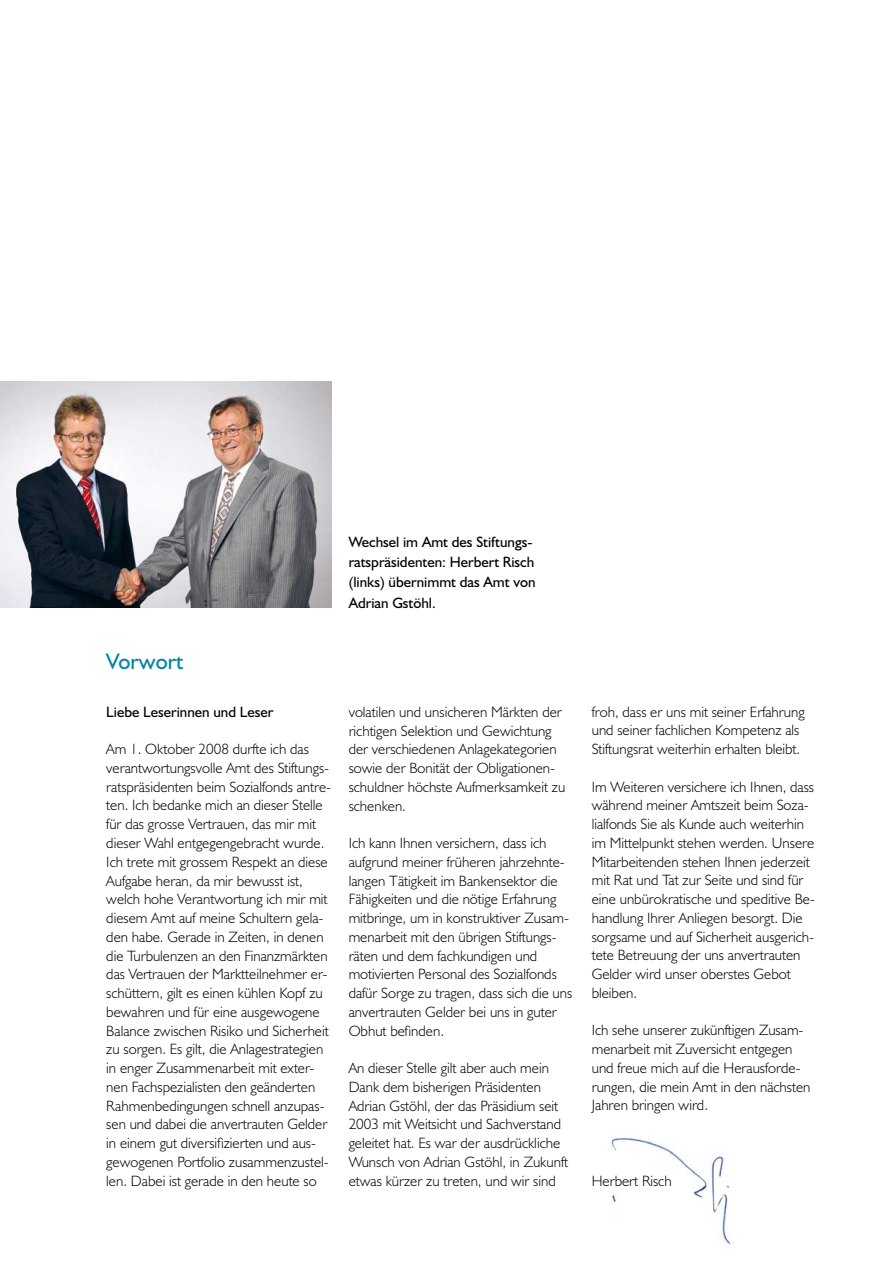
<style>
.page{position:relative;width:893px;height:1263px;background:#fff}
.page>*{position:absolute;margin:0;border:0;box-sizing:border-box;transform-origin:0 0}
.t1{font:22.5px "Humanist 521 BT";color:#0084a8}
.t2{font:300 15px/18.8px "Humanist 521 BT";color:#000}
.t3{font:15px/20.2px "Humanist 521 BT";color:#000}
</style>
<div class="page">
<img style="left:611px;top:1137px;width:121px;height:107px">
<img style="left:0;top:382px;width:331px;height:226px">
<p class="t3" style="left:349px;top:531px;width:188px">Wechsel im Amt des Stiftungs&shy;ratspräsidenten: Herbert Risch (links) übernimmt das Amt von<br>Adrian Gstöhl.</p>
<h1 class="t1" style="left:106px;top:647px;width:79px">Vorwort</h1>
<p class="t3" style="left:106px;top:701px;width:169px">Liebe Leserinnen und Leser</p>
<p class="t2" style="left:106px;top:739px;width:226px">Am 1. Oktober 2008 durfte ich das verantwortungsvolle Amt des Stiftungs&shy;ratspräsidenten beim Sozialfonds antre&shy;ten. Ich bedanke mich an dieser Stelle für das grosse Vertrauen, das mir mit dieser Wahl entgegengebracht wurde.<br>Ich trete mit grossem Respekt an diese Aufgabe heran, da mir bewusst ist, welch hohe Verantwortung ich mir mit diesem Amt auf meine Schultern gela&shy;den habe. Gerade in Zeiten, in denen die Turbulenzen an den Finanzmärkten das Vertrauen der Marktteilnehmer er&shy;schüttern, gilt es einen kühlen Kopf zu bewahren und für eine ausgewogene Balance zwischen Risiko und Sicherheit zu sorgen. Es gilt, die Anlagestrategien in enger Zusammenarbeit mit exter&shy;nen Fachspezialisten den geänderten Rahmenbedingungen schnell anzupas&shy;sen und dabei die anvertrauten Gelder in einem gut diversifizierten und aus&shy;gewogenen Portfolio zusammenzustel&shy;len. Dabei ist gerade in den heute so</p>
<p class="t2" style="left:349px;top:702px;width:218px">volatilen und unsicheren Märkten der richtigen Selektion und Gewichtung der verschiedenen Anlagekategorien sowie der Bonität der Obligationen&shy;schuldner höchste Aufmerksamkeit zu schenken.</p>
<p class="t2" style="left:349px;top:833px;width:225px">Ich kann Ihnen versichern, dass ich aufgrund meiner früheren jahrzehnte&shy;langen Tätigkeit im Bankensektor die Fähigkeiten und die nötige Erfahrung mitbringe, um in konstruktiver Zusam&shy;menarbeit mit den übrigen Stiftungs&shy;räten und dem fachkundigen und motivierten Personal des Sozialfonds dafür Sorge zu tragen, dass sich die uns anvertrauten Gelder bei uns in guter Obhut befinden.</p>
<p class="t2" style="left:349px;top:1058px;width:221px">An dieser Stelle gilt aber auch mein Dank dem bisherigen Präsidenten Adrian Gstöhl, der das Präsidium seit 2003 mit Weitsicht und Sachverstand geleitet hat. Es war der ausdrückliche Wunsch von Adrian Gstöhl, in Zukunft etwas kürzer zu treten, und wir sind</p>
<p class="t2" style="left:592px;top:702px;width:214px">froh, dass er uns mit seiner Erfahrung und seiner fachlichen Kompetenz als<br>Stiftungsrat weiterhin erhalten bleibt.</p>
<p class="t2" style="left:592px;top:777px;width:225px">Im Weiteren versichere ich Ihnen, dass während meiner Amtszeit beim Soza&shy;lialfonds Sie als Kunde auch weiterhin im Mittelpunkt stehen werden. Unsere Mitarbeitenden stehen Ihnen jederzeit mit Rat und Tat zur Seite und sind für eine unbürokratische und speditive Be&shy;handlung Ihrer Anliegen besorgt. Die sorgsame und auf Sicherheit ausgerich&shy;tete Betreuung der uns anvertrauten Gelder wird unser oberstes Gebot bleiben.</p>
<p class="t2" style="left:592px;top:1021px;width:220px">Ich sehe unserer zukünftigen Zusam&shy;menarbeit mit Zuversicht entgegen und freue mich auf die Herausforde&shy;rungen, die mein Amt in den nächsten<br>Jahren bringen wird.</p>
<p class="t2" style="left:592px;top:1171px;width:81px">Herbert Risch</p>
</div>
